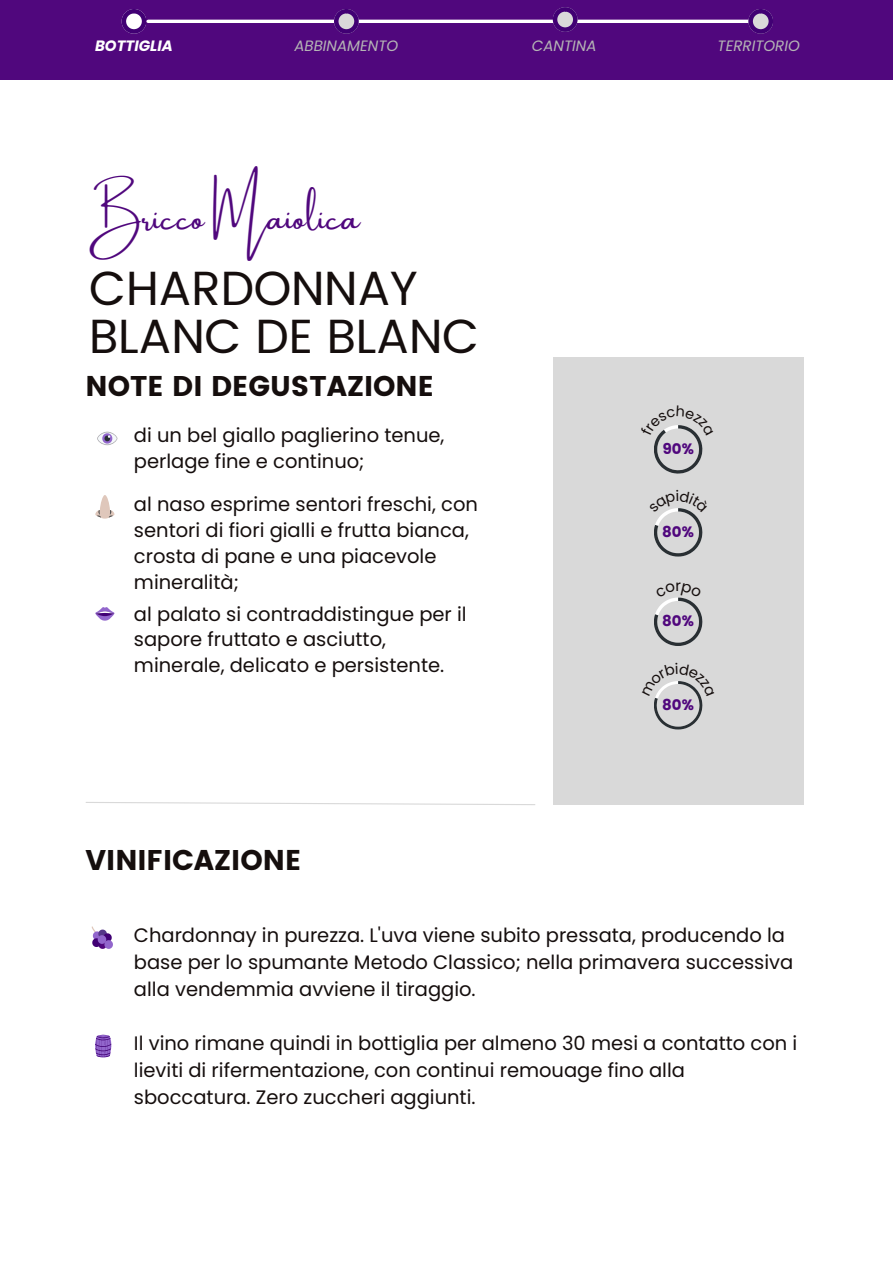
<style>
.page{position:relative;width:893px;height:1264px;background:#fff}
.page>*{position:absolute;margin:0;border:0;box-sizing:border-box;transform-origin:0 0}
.t1{font:48px/48.3px "Poppins";letter-spacing:-.005em;color:#150e0d}
.t2{font:34.35px "Amsterdam One";color:#50077d}
.t3{font:28.5px "Poppins";color:#150e0d}
.t4{font:19.5px/25.8px "Poppins";color:#150e0d}
.t5{font:italic 15px "Poppins";color:#b5b5b5}
.t6{font:15px "Poppins";color:#50077d}
.t7{font:italic 700 15px "Poppins";color:#fff}
</style>
<div class="page">
<svg style="left:97px;top:431px;width:20px;height:14px"></svg>
<svg style="left:98px;top:432px;width:19px;height:12px"></svg>
<svg style="left:102px;top:433px;width:10px;height:10px"></svg>
<svg style="left:95px;top:495px;width:19px;height:23px"></svg>
<svg style="left:95px;top:607px;width:19px;height:13px"></svg>
<svg style="left:95px;top:1034px;width:17px;height:23px"></svg>
<svg style="left:92px;top:926px;width:21px;height:22px"></svg>
<div style="left:0;top:0;width:892px;height:80px;background:#50077d"></div>
<svg style="left:122px;top:9px;width:24px;height:25px"></svg>
<hr style="left:148px;top:20px;width:610px;height:3px;background:#fff">
<svg style="left:334px;top:9px;width:25px;height:25px"></svg>
<svg style="left:748px;top:9px;width:25px;height:25px"></svg>
<svg style="left:552px;top:7px;width:25px;height:25px"></svg>
<div style="left:552px;top:357px;width:251px;height:447px;background:#d9d9d9"></div>
<svg style="left:85px;top:802px;width:450px;height:3px"></svg>
<svg style="left:654px;top:425px;width:49px;height:48px"></svg>
<svg style="left:654px;top:597px;width:48px;height:49px"></svg>
<svg style="left:654px;top:508px;width:49px;height:48px"></svg>
<svg style="left:654px;top:681px;width:49px;height:48px"></svg>
<p class="t7" style="left:95px;top:37px;width:79px">BOTTIGLIA</p>
<p class="t5" style="left:294px;top:37px;width:105px">ABBINAMENTO</p>
<p class="t5" style="left:532px;top:37px;width:66px">CANTINA</p>
<p class="t5" style="left:717px;top:37px;width:84px">TERRITORIO</p>
<h2 class="t2" style="left:89px;top:199px;width:272px">Bricco Maiolica</h2>
<h1 class="t1" style="left:89px;top:265px;width:392px">CHARDONNAY<br>BLANC DE BLANC</h1>
<h3 class="t3" style="left:85px;top:369px;width:350px">NOTE DI DEGUSTAZIONE</h3>
<p class="t4" style="left:134px;top:423px;width:312px">di un bel giallo paglierino tenue, perlage fine e continuo;</p>
<p class="t4" style="left:134px;top:491px;width:345px">al naso esprime sentori freschi, con sentori di fiori gialli e frutta bianca, crosta di pane e una piacevole mineralità;</p>
<p class="t4" style="left:134px;top:601px;width:334px">al palato si contraddistingue per il sapore fruttato e asciutto, minerale, delicato e persistente.</p>
<h3 class="t3" style="left:85px;top:843px;width:217px">VINIFICAZIONE</h3>
<p class="t6" style="left:662px;top:440px;width:33px">90%</p>
<p class="t6" style="left:662px;top:522px;width:33px">80%</p>
<p class="t6" style="left:662px;top:612px;width:33px">80%</p>
<p class="t6" style="left:662px;top:695px;width:33px">80%</p>
<p class="t4" style="left:134px;top:921px;width:660px;line-height:27px">Chardonnay in purezza. L'uva viene subito pressata, producendo la base per lo spumante Metodo Classico; nella primavera successiva alla vendemmia avviene il tiraggio.</p>
<p class="t4" style="left:134px;top:1029px;width:665px;line-height:27px">Il vino rimane quindi in bottiglia per almeno 30 mesi a contatto con i lieviti di rifermentazione, con continui remouage fino alla sboccatura. Zero zuccheri aggiunti.</p>
</div>
